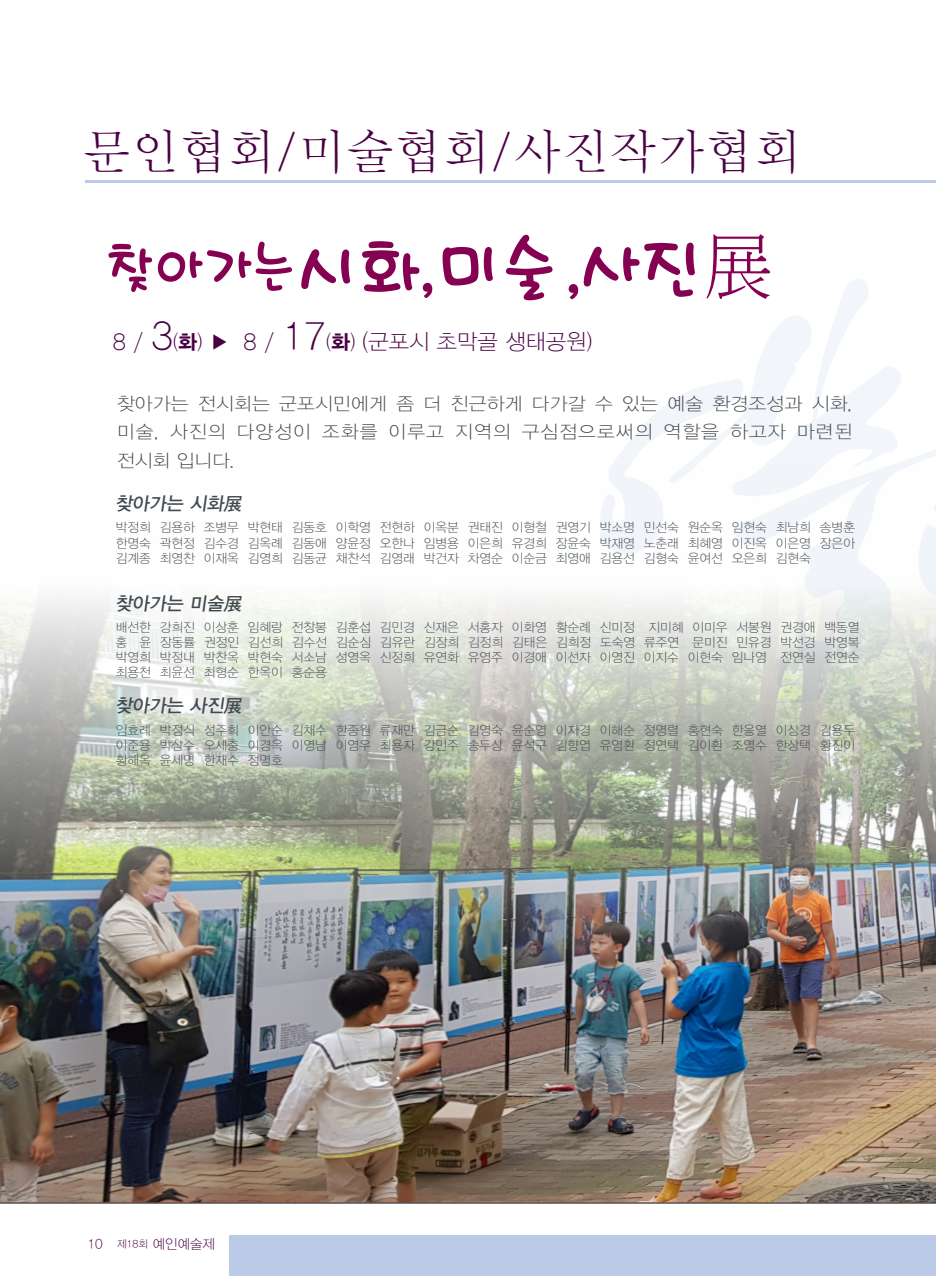
<style>
.page{position:relative;width:936px;height:1276px;background:#fff}
.page>*{position:absolute;margin:0;border:0;box-sizing:border-box;transform-origin:0 0}
.t1{font:48px "YDIY Mj O110 KSCPC EUC H";color:#490143}
.t2{font:21.6px "YDIYGO310";color:#490143}
.t3{font:18.45px "YDIYGO330";color:#40494f}
.t4{font:18px "YDIYGO310";letter-spacing:.015em;color:#40494f;scale:1.07 1}
.t5{font:18px "YDIYGO310";letter-spacing:.055em;color:#40494f;scale:1.07 1}
.t6{font:13.5px "YDIYGO310";color:#490143}
.t7{font:12.6px/15.1px "YDIYGO310";color:#40494f;text-align:justify}
.s1{font-size:23.1px}
.s2{font-size:39.45px}
.s3{font-size:20.1px}
.s4{font-family:"YDIYGO350";font-size:20.1px}
.s5{font-size:10.5px}
</style>
<div class="page">
<div style="left:230px;top:1234px;width:705px;height:42px;background:#bacae7"></div>
<hr style="left:85px;top:181px;width:850px;height:2px;background:#bacae7">
<img style="left:0;top:463px;width:935px;height:740px">
<svg style="left:108px;top:234px;width:794px;height:323px"></svg>
<p class="t1" style="left:83px;top:128px;width:719px">문인협회/미술협회/사진작가협회</p>
<p class="t2" style="left:113px;top:330px;width:481px"><span class="s1">8 /</span> <span class="s2">3</span><span class="s3">(</span><span class="s4">화</span><span class="s3">) ▶</span> <span class="s1">8 /</span> <span class="s2">17</span><span class="s3">(</span><span class="s4">화</span><span class="s3">)</span> <span class="s1">(</span>군포시 초막골 생태공원)</p>
<p class="t4" style="left:117px;top:394px;width:688px">찾아가는 전시회는 군포시민에게 좀 더 친근하게 다가갈 수 있는 예술 환경조성과 시화,</p>
<p class="t5" style="left:117px;top:422px;width:688px">미술, 사진의 다양성이 조화를 이루고 지역의 구심점으로써의 역할을 하고자 마련된</p>
<p class="t4" style="left:117px;top:450px;width:111px">전시회 입니다.</p>
<p class="t3" style="left:115px;top:493px;width:131px">찾아가는 시화展</p>
<p class="t7" style="left:116px;top:520px;width:740px">박정희 김용하 조병무 박현태 김동호 이학영 전현하 이옥분 권태진 이형철 권영기 박소명 민선숙 원순옥 임현숙 최남희 송병훈 한명숙 곽현정 김수경 김옥례 김동애 양윤정 오한나 임병용 이은희 유경희 장윤숙 박재영 노춘래 최혜영 이진옥 이은영 장은아 김계종 최영찬 이재옥 김영희 김동균 채찬석 김영래 박건자 차영순 이순금 최영애 김용선 김형숙 윤여선 오은희 김현숙</p>
<p class="t3" style="left:115px;top:593px;width:131px">찾아가는 미술展</p>
<p class="t7" style="left:116px;top:620px;width:745px">배선한 강희진 이상훈 임혜랑 전창봉 김훈섭 김민경 신재은 서홍자 이화영 황순례 신미정 지미혜 이미우 서봉원 권경애 백동열 홍 윤 장동률 권정인 김선희 김수선 김순심 김유란 김장희 김정희 김태은 김희정 도숙영 류주연 문미진 민유경 박선경 박영복 박영희 박정내 박찬옥 박현숙 서소남 성영옥 신정희 유연화 유영주 이경애 이선자 이영진 이지수 이현숙 임나영 전연실 전연순 최용천 최윤선 최형순 한옥이 홍순용</p>
<p class="t3" style="left:115px;top:695px;width:131px">찾아가는 사진展</p>
<p class="t7" style="left:116px;top:722px;width:740px">임효례 박정식 성주희 이안순 김채수 한종원 류재만 김금순 김영숙 윤순영 이자경 이해순 정명렬 홍현숙 한응열 이상경 김용두 이준용 박삼수 오세충 이경옥 이영남 이영우 최용자 강민주 송두상 윤석구 김향엽 유영환 정연택 김이환 조영수 한상택 황진이</p>
<p class="t7" style="left:116px;top:753px;width:169px">황해옥 윤세명 한재수 정명호</p>
<p class="t6" style="left:87px;top:1237px;width:129px">10 <span class="s5">제18회</span> 예인예술제</p>
</div>
